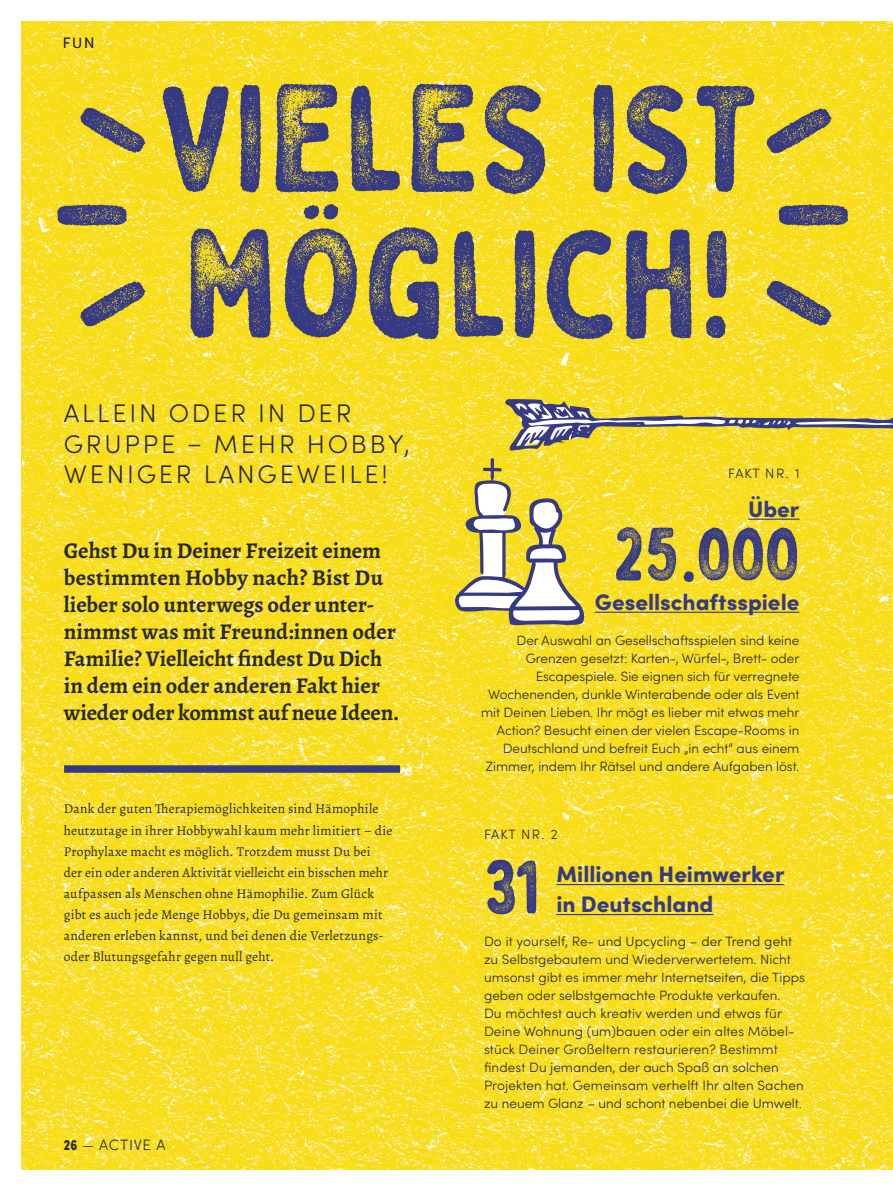
<style>
.page{position:relative;width:893px;height:1191px;background:#fff}
.page>*{position:absolute;margin:0;border:0;box-sizing:border-box;transform-origin:0 0}
.t1{font:150px/145.5px "Bobby Rough Soft";letter-spacing:-.01em;color:#363a83}
.t2{font:75px "Bobby Rough Soft";color:#363a83}
.t3{font:300 25.5px/30.6px "Sofia Pro";letter-spacing:.11em;color:#2b2b2a}
.t4{font:700 22.5px/27px "Alegreya";color:#2b2b2a}
.t5{font:900 22.5px/30px "Sofia Pro";color:#363a83}
.t6{font:300 15px "Sofia Pro";letter-spacing:.05em;color:#2b2b2a}
.t7{font:300 13.5px/18px "Sofia Pro";letter-spacing:-.005em;color:#2b2b2a;text-align:right}
.t8{font:13.5px/21px "Alegreya";letter-spacing:.01em;color:#2b2b2a}
.s1{font-family:"Sofia Pro Condensed";font-weight:900}
</style>
<div class="page">
<img style="left:21px;top:21px;width:872px;height:1148px">
<svg style="left:778px;top:204px;width:70px;height:22px;background:#625f6c"></svg>
<svg style="left:767px;top:108px;width:64px;height:45px;background:#a89a4d"></svg>
<svg style="left:767px;top:281px;width:64px;height:45px;background:#a79a4f"></svg>
<svg style="left:80px;top:108px;width:65px;height:45px;background:#a99b4e"></svg>
<svg style="left:80px;top:281px;width:65px;height:45px;background:#a99b4d"></svg>
<svg style="left:57px;top:204px;width:70px;height:22px;background:#625f6d"></svg>
<hr style="left:748px;top:518px;width:51px;height:2px;background:#363a83">
<hr style="left:595px;top:611px;width:204px;height:2px;background:#363a83">
<hr style="left:556px;top:884px;width:228px;height:1px;background:#363a83">
<hr style="left:556px;top:914px;width:157px;height:1px;background:#363a83">
<svg style="left:505px;top:399px;width:388px;height:52px;background:#d0bf4e"></svg>
<svg style="left:455px;top:458px;width:130px;height:168px"></svg>
<div style="left:64px;top:765px;width:336px;height:8px;background:#363a83"></div>
<p class="t6" style="left:63px;top:32px;width:33px">FUN</p>
<h1 class="t1" style="left:159px;top:68px;width:600px">VIELES IST<br>MÖGLICH!</h1>
<h3 class="t3" style="left:64px;top:396px;width:347px">ALLEIN ODER IN DER<br>GRUPPE – MEHR HOBBY,<br>WENIGER LANGEWEILE!</h3>
<h3 class="t4" style="left:64px;top:536px;width:337px">Gehst Du in Deiner Freizeit einem bestimmten Hobby nach? Bist Du lieber solo unterwegs oder unter&shy;nimmst was mit Freund:innen oder Familie? Vielleicht findest Du Dich in dem ein oder anderen Fakt hier wieder oder kommst auf neue Ideen.</h3>
<p class="t8" style="left:64px;top:798px;width:330px">Dank der guten Therapiemöglichkeiten sind Hämophile heutzutage in ihrer Hobbywahl kaum mehr limitiert – die Prophylaxe macht es möglich. Trotzdem musst Du bei<br>der ein oder anderen Aktivität vielleicht ein bisschen mehr aufpassen als Menschen ohne Hämophilie. Zum Glück gibt es auch jede Menge Hobbys, die Du gemeinsam mit anderen erleben kannst, und bei denen die Verletzungs&shy;oder Blutungsgefahr gegen null geht.</p>
<p class="t6" style="left:64px;top:1133px;width:103px"><span class="s1">26</span> — ACTIVE A</p>
<p class="t7" style="left:728px;top:463px;width:73px">FAKT NR. 1</p>
<h3 class="t5" style="left:748px;top:492px;width:53px">Über</h3>
<h2 class="t2" style="left:613px;top:505px;width:188px">25.000</h2>
<h3 class="t5" style="left:595px;top:585px;width:206px">Gesellschaftsspiele</h3>
<p class="t7" style="left:481px;top:631px;width:320px">Der Auswahl an Gesellschaftsspielen sind keine Grenzen gesetzt: Karten-, Würfel-, Brett- oder Escapespiele. Sie eignen sich für verregnete Wochenenden, dunkle Winterabende oder als Event mit Deinen Lieben. Ihr mögt es lieber mit etwas mehr Action? Besucht einen der vielen Escape-Rooms in Deutschland und befreit Euch „in echt“ aus einem Zimmer, indem Ihr Rätsel und andere Aufgaben löst.</p>
<p class="t7" style="left:484px;top:824px;width:75px">FAKT NR. 2</p>
<h2 class="t2" style="left:484px;top:838px;width:57px">31</h2>
<h3 class="t5" style="left:556px;top:857px;width:230px">Millionen Heimwerker in Deutschland</h3>
<p class="t7" style="left:484px;top:931px;width:322px;text-align:left">Do it yourself, Re- und Upcycling – der Trend geht zu Selbstgebautem und Wiederverwertetem. Nicht umsonst gibt es immer mehr Internetseiten, die Tipps geben oder selbstgemachte Produkte verkaufen.<br>Du möchtest auch kreativ werden und etwas für Deine Wohnung (um)bauen oder ein altes Möbel&shy;stück Deiner Großeltern restaurieren? Bestimmt findest Du jemanden, der auch Spaß an solchen Projekten hat. Gemeinsam verhelft Ihr alten Sachen zu neuem Glanz – und schont nebenbei die Umwelt.</p>
</div>
